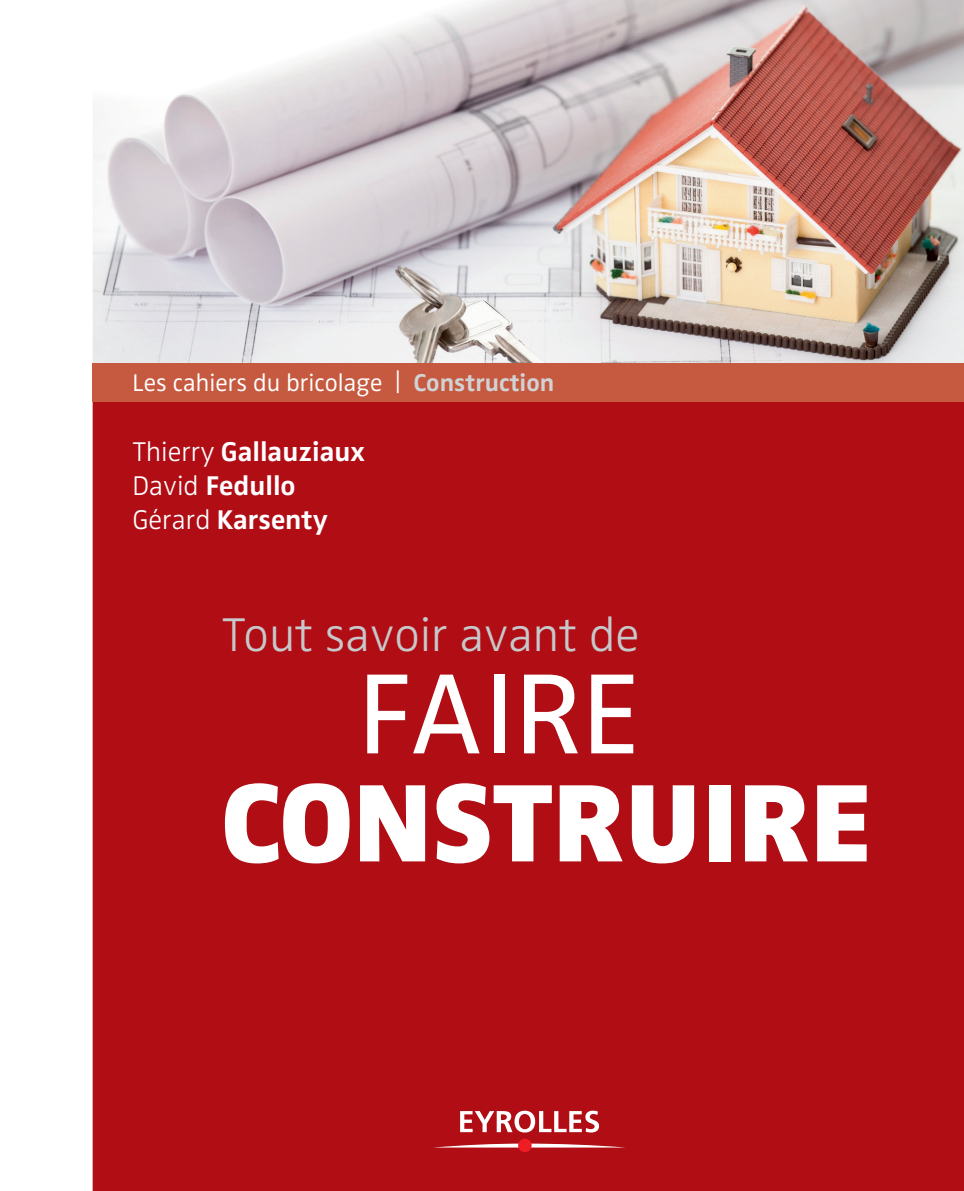
<style>
.page{position:relative;width:964px;height:1191px;background:#fff}
.page>*{position:absolute;margin:0;border:0;box-sizing:border-box;transform-origin:0 0}
.t1{font:118px "Zwo";color:#fff}
.t2{font:900 114px "Zwo";color:#fff}
.t3{font:300 49px "Zwo";color:#c7c8ca}
.t4{font:700 28px/34px "Zwo";color:#fff}
.t5{font:300 25px "Zwo";color:#fff}
.s1{font-weight:700;color:#d1d2d4}
.s2{font-weight:300}
</style>
<div class="page">
<img style="left:93px;top:0;width:871px;height:363px">
<div style="left:30px;top:378px;width:934px;height:813px;background:#b00d15"></div>
<div style="left:30px;top:291px;width:63px;height:900px;background:#fff"></div>
<div style="left:93px;top:363px;width:871px;height:39px;background:#c55a40"></div>
<svg style="left:460px;top:1110px;width:139px;height:22px"></svg>
<svg style="left:441px;top:1143px;width:177px;height:4px"></svg>
<div style="left:518px;top:1138px;width:14px;height:14px;background:#ee1d23;border-radius:50%"></div>
<p class="t5" style="left:132px;top:368px;width:423px">Les cahiers du bricolage | <span class="s1">Construction</span></p>
<p class="t4" style="left:132px;top:435px;width:234px"><span class="s2">Thierry</span> Gallauziaux<br><span class="s2">David</span> Fedullo<br><span class="s2">Gérard</span> Karsenty</p>
<h3 class="t3" style="left:222px;top:607px;width:419px">Tout savoir avant de</h3>
<h1 class="t1" style="left:358px;top:645px;width:284px">FAIRE</h1>
<h2 class="t2" style="left:222px;top:755px;width:651px">CONSTRUIRE</h2>
</div>
